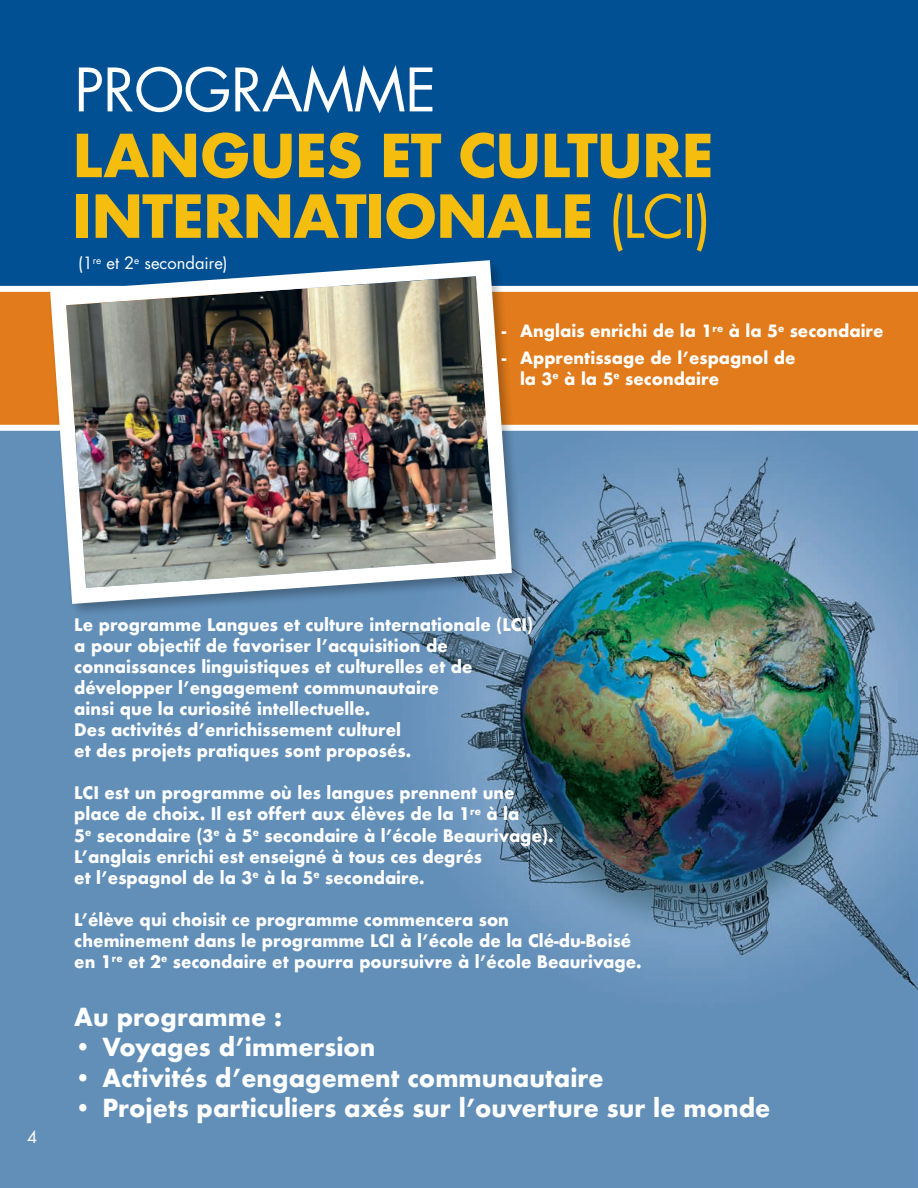
<style>
.page{position:relative;width:918px;height:1188px;background:#fff}
.page>*{position:absolute;margin:0;border:0;box-sizing:border-box;transform-origin:0 0}
.t1{font:58.2px "Futura Std";letter-spacing:-.01em;color:#fff}
.t2{font:700 57.6px/60.6px "Futura";letter-spacing:-.03em;color:#f5bd0d}
.t3{font:700 24.15px "Futura";color:#fff}
.t4{font:700 16.8px/21px "Futura";color:#fff;scale:.96 1}
.t5{font:700 16.5px/20.5px "Futura";color:#fff}
.t6{font:16.5px "Futura Std";color:#fff}
.s1{font-family:"Futura Std";font-weight:400}
</style>
<div class="page">
<div style="left:0;top:0;width:918px;height:290px;background:#015093"></div>
<img style="left:0;top:431px;width:918px;height:757px">
<div style="left:0;top:288px;width:263px;height:138px;background:#e17b1b"></div>
<div style="left:341px;top:291px;width:577px;height:136px;background:#e17b1b"></div>
<div style="left:0;top:286px;width:918px;height:6px;background:#fff"></div>
<div style="left:0;top:425px;width:918px;height:6px;background:#fff"></div>
<img style="left:43px;top:285px;width:489px;height:339px">
<img style="left:42px;top:260px;width:478px;height:352px">
<p class="t1" style="left:74px;top:63px;width:363px">PROGRAMME</p>
<p class="t2" style="left:72px;top:124px;width:643px">LANGUES ET CULTURE<br>INTERNATIONALE <span class="s1">(LCI)</span></p>
<p class="t6" style="left:78px;top:255px;width:151px">(1<sup>re</sup> et 2<sup>e</sup> secondaire)</p>
<p class="t5" style="left:502px;top:321px;width:383px">- Anglais enrichi de la 1<sup>re</sup> à la 5<sup>e</sup> secondaire</p>
<p class="t5" style="left:520px;top:348px;width:277px;text-indent:-18px">- Apprentissage de l’espagnol de la 3<sup>e</sup> à la 5<sup>e</sup> secondaire</p>
<p class="t6" style="left:27px;top:1130px;width:12px">4</p>
<p class="t4" style="left:74px;top:614px;width:480px">Le programme Langues et culture internationale (LCI) a pour objectif de favoriser l’acquisition de connaissances linguistiques et culturelles et de développer l’engagement communautaire<br>ainsi que la curiosité intellectuelle.<br>Des activités d’enrichissement culturel<br>et des projets pratiques sont proposés.</p>
<p class="t4" style="left:74px;top:782px;width:501px">LCI est un programme où les langues prennent une place de choix. Il est offert aux élèves de la 1<sup>re</sup> à la<br>5<sup>e</sup> secondaire (3<sup>e</sup> à 5<sup>e</sup> secondaire à l’école Beaurivage).<br>L’anglais enrichi est enseigné à tous ces degrés<br>et l’espagnol de la 3<sup>e</sup> à la 5<sup>e</sup> secondaire.</p>
<p class="t4" style="left:74px;top:909px;width:593px">L’élève qui choisit ce programme commencera son<br>cheminement dans le programme LCI à l’école de la Clé-du-Boisé en 1<sup>re</sup> et 2<sup>e</sup> secondaire et pourra poursuivre à l’école Beaurivage.</p>
<p class="t3" style="left:74px;top:1001px;width:209px">Au programme :</p>
<p class="t3" style="left:74px;top:1031px;width:303px">• Voyages d’immersion</p>
<p class="t3" style="left:74px;top:1062px;width:531px">• Activités d’engagement communautaire</p>
<p class="t3" style="left:74px;top:1092px;width:697px">• Projets particuliers axés sur l’ouverture sur le monde</p>
</div>
